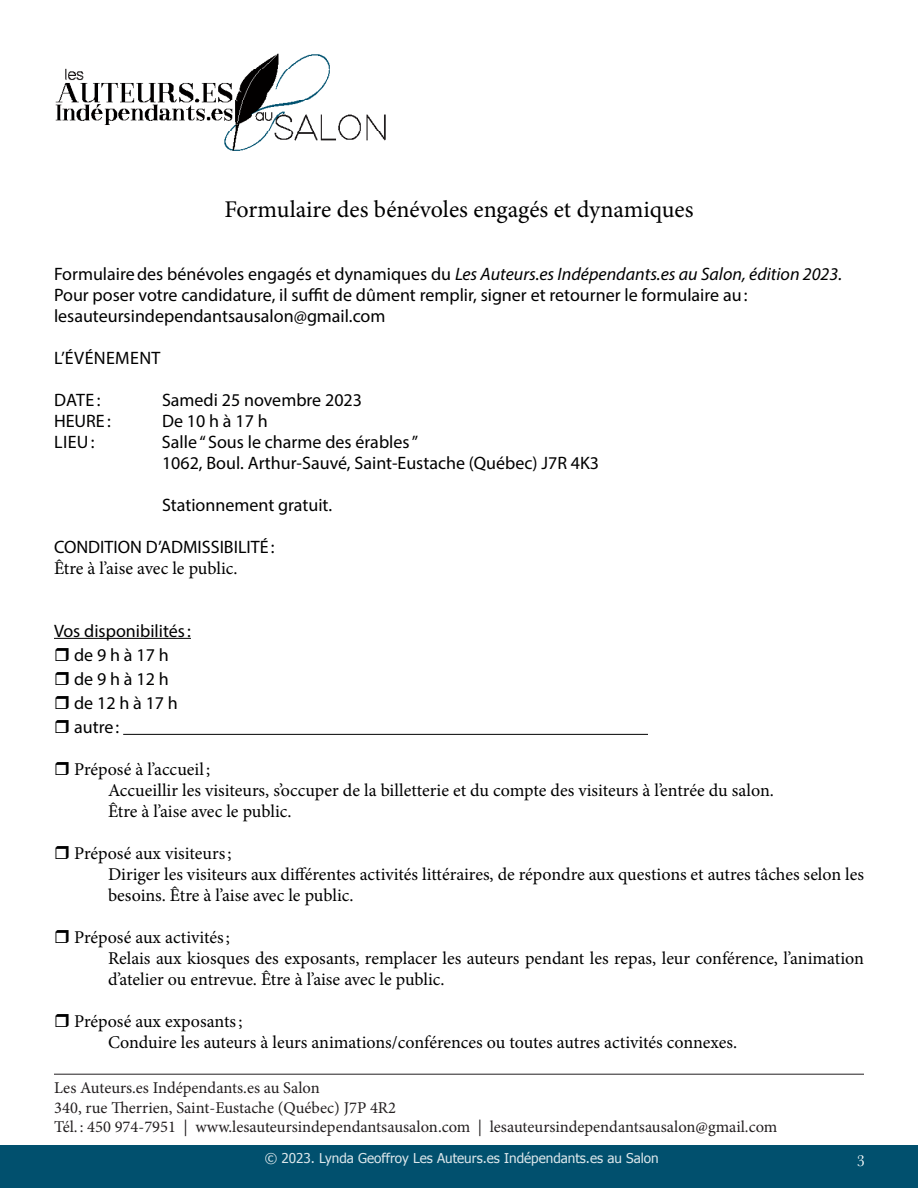
<style>
.page{position:relative;width:918px;height:1188px;background:#fff}
.page>*{position:absolute;margin:0;border:0;box-sizing:border-box;transform-origin:0 0}
.t1{font:24px "Minion Pro";letter-spacing:-.005em;color:#000001}
.t2{font:18px/21px "Minion Pro";color:#000001}
.t3{font:18px "Myriad Pro";color:#000001}
.t4{font:italic 18px "Myriad Pro";color:#000001}
.t5{font:18px "Myriad Pro";letter-spacing:.02em;color:#000001}
.t6{font:16.5px "Minion Pro";color:#231f20}
.t7{font:16.5px "Baskerville";color:#fff}
.t8{font:13.5px "Tahoma";color:#fff}
.s1{font-style:normal}
</style>
<div class="page">
<div style="left:0;top:1145px;width:918px;height:43px;background:#01506e"></div>
<hr style="left:54px;top:638px;width:137px;height:1px;background:#000001">
<hr style="left:123px;top:734px;width:525px;height:1px;background:#000001">
<hr style="left:54px;top:1074px;width:810px;height:1px;background:#231f20">
<img style="left:55px;top:53px;width:331px;height:98px">
<p class="t1" style="left:224px;top:193px;width:471px">Formulaire des bénévoles engagés et dynamiques</p>
<p class="t4" style="left:54px;top:262px;width:790px"><span class="s1">Formulairedes bénévoles engagés et dynamiques du</span> Les Auteurs.es Indépendants.es au Salon, édition 2023.</p>
<p class="t3" style="left:54px;top:283px;width:695px">Pour poser votre candidature, il suffit de dûment remplir, signer et retourner le formulaire au:</p>
<p class="t3" style="left:54px;top:304px;width:333px">lesauteursindependantsausalon@gmail.com</p>
<p class="t5" style="left:54px;top:346px;width:108px">L’ÉVÉNEMENT</p>
<p class="t3" style="left:54px;top:388px;width:48px">DATE :</p>
<p class="t3" style="left:162px;top:388px;width:202px">Samedi 25 novembre 2023</p>
<p class="t3" style="left:54px;top:409px;width:58px">HEURE :</p>
<p class="t3" style="left:162px;top:409px;width:107px">De 10 h à 17 h</p>
<p class="t3" style="left:54px;top:430px;width:42px">LIEU:</p>
<p class="t3" style="left:162px;top:430px;width:258px">Salle “ Sous le charme des érables”</p>
<p class="t3" style="left:162px;top:451px;width:439px">1062, Boul. Arthur-Sauvé, Saint-Eustache (Québec) J7R 4K3</p>
<p class="t3" style="left:162px;top:493px;width:172px">Stationnement gratuit.</p>
<p class="t3" style="left:54px;top:535px;width:222px">CONDITION D’ADMISSIBILITÉ :</p>
<p class="t2" style="left:54px;top:557px;width:185px">Être à l’aise avec le public.</p>
<p class="t3" style="left:54px;top:619px;width:138px">Vos disponibilités:</p>
<p class="t3" style="left:74px;top:643px;width:96px">de 9 h à 17 h</p>
<p class="t3" style="left:74px;top:667px;width:96px">de 9 h à 12 h</p>
<p class="t3" style="left:74px;top:691px;width:105px">de 12 h à 17 h</p>
<p class="t3" style="left:74px;top:715px;width:47px">autre:</p>
<p class="t2" style="left:74px;top:758px;width:138px">Préposé à l’accueil;</p>
<p class="t2" style="left:108px;top:779px;width:668px">Accueillir les visiteurs, s’occuper de la billetterie et du compte des visiteurs à l’entrée du salon.</p>
<p class="t2" style="left:108px;top:800px;width:185px">Être à l’aise avec le public.</p>
<p class="t2" style="left:74px;top:842px;width:159px">Préposé aux visiteurs;</p>
<p class="t2" style="left:108px;top:863px;width:758px">Diriger les visiteurs aux différentes activités littéraires, de répondre aux questions et autres tâches selon les besoins. Être à l’aise avec le public.</p>
<p class="t2" style="left:74px;top:926px;width:157px">Préposé aux activités;</p>
<p class="t2" style="left:108px;top:947px;width:758px">Relais aux kiosques des exposants, remplacer les auteurs pendant les repas, leur conférence, l’animation d’atelier ou entrevue. Être à l’aise avec le public.</p>
<p class="t2" style="left:74px;top:1010px;width:170px">Préposé aux exposants;</p>
<p class="t2" style="left:108px;top:1031px;width:631px">Conduire les auteurs à leurs animations/conférences ou toutes autres activités connexes.</p>
<p class="t6" style="left:54px;top:1077px;width:267px">Les Auteurs.es Indépendants.es au Salon</p>
<p class="t6" style="left:54px;top:1097px;width:343px">340, rue Therrien, Saint-Eustache (Québec) J7P 4R2</p>
<p class="t6" style="left:54px;top:1116px;width:725px">Tél. : 450 974-7951 | www.lesauteursindependantsausalon.com | lesauteursindependantsausalon@gmail.com</p>
<p class="t8" style="left:265px;top:1149px;width:396px">© 2023. Lynda Geoffroy Les Auteurs.es Indépendants.es au Salon</p>
<p class="t7" style="left:857px;top:1151px;width:10px">3</p>
</div>
